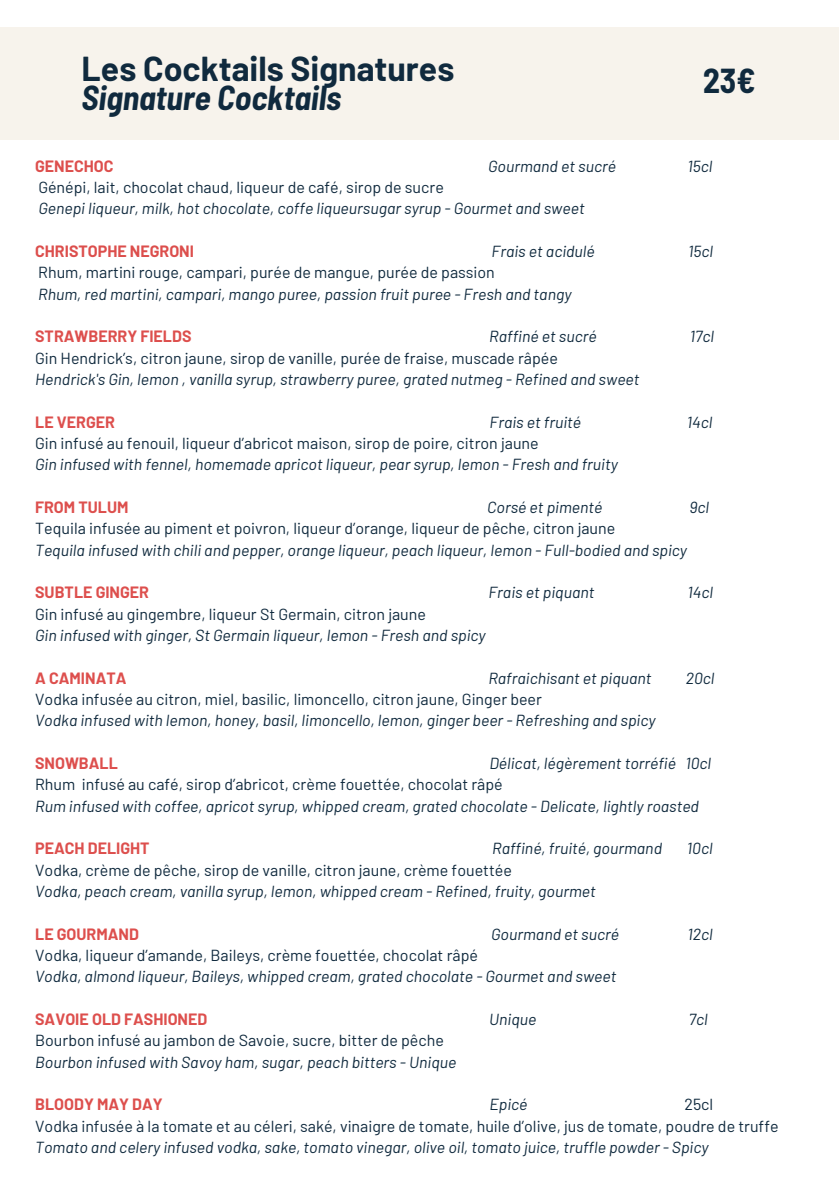
<style>
.page{position:relative;width:839px;height:1191px;background:#fff}
.page>*{position:absolute;margin:0;border:0;box-sizing:border-box;transform-origin:0 0}
.t1{font:700 33.8px/28.6px "Barlow";color:#102a3e}
.t2{font:700 semi-condensed 33.8px "Barlow";color:#102a3e}
.t3{font:italic 16px/21.4px "Barlow";color:#102a3e}
.t4{font:16px "Barlow";color:#102a3e}
.t5{font:700 16px "Barlow";color:#dd4f4d}
.t6{font:700 16px "Barlow";color:#dc4e4c}
.s1{font-style:italic;font-stretch:semi-condensed}
.s2{font-style:normal}
</style>
<div class="page">
<div style="left:0;top:27px;width:838px;height:113px;background:#f7f3ec"></div>
<p class="t1" style="left:81px;top:53px;width:374px">Les Cocktails Signatures<br><span class="s1">Signature Cocktails</span></p>
<p class="t2" style="left:703px;top:60px;width:54px">23€</p>
<h1 class="t5" style="left:35px;top:156px;width:80px">GENECHOC</h1>
<h1 class="t3" style="left:488px;top:155px;width:129px">Gourmand et sucré</h1>
<h1 class="t3" style="left:687px;top:155px;width:26px">15cl</h1>
<h1 class="t3" style="left:38px;top:176px;width:547px"><span class="s2">Génépi, lait, chocolat chaud, liqueur de café, sirop de sucre<br></span>Genepi liqueur, milk, hot chocolate, coffe liqueursugar syrup - Gourmet and sweet</h1>
<p class="t6" style="left:35px;top:241px;width:160px">CHRISTOPHE NEGRONI</p>
<p class="t3" style="left:491px;top:240px;width:105px">Frais et acidulé</p>
<p class="t3" style="left:688px;top:240px;width:26px">15cl</p>
<p class="t4" style="left:38px;top:262px;width:458px">Rhum, martini rouge, campari, purée de mangue, purée de passion</p>
<p class="t3" style="left:38px;top:283px;width:534px">Rhum, red martini, campari, mango puree, passion fruit puree - Fresh and tangy</p>
<p class="t5" style="left:35px;top:326px;width:158px">STRAWBERRY FIELDS</p>
<p class="t3" style="left:489px;top:325px;width:109px">Raffiné et sucré</p>
<p class="t3" style="left:689px;top:325px;width:26px">17cl</p>
<p class="t4" style="left:35px;top:348px;width:524px">Gin Hendrick’s, citron jaune, sirop de vanille, purée de fraise, muscade râpée</p>
<p class="t3" style="left:35px;top:368px;width:606px">Hendrick's Gin, lemon , vanilla syrup, strawberry puree, grated nutmeg - Refined and sweet</p>
<p class="t5" style="left:35px;top:412px;width:81px">LE VERGER</p>
<p class="t3" style="left:489px;top:411px;width:93px">Frais et fruité</p>
<p class="t3" style="left:686px;top:411px;width:27px">14cl</p>
<p class="t4" style="left:35px;top:433px;width:505px">Gin infusé au fenouil, liqueur d’abricot maison, sirop de poire, citron jaune</p>
<p class="t3" style="left:35px;top:453px;width:584px">Gin infused with fennel, homemade apricot liqueur, pear syrup, lemon - Fresh and fruity</p>
<p class="t5" style="left:35px;top:497px;width:95px">FROM TULUM</p>
<p class="t3" style="left:487px;top:496px;width:117px">Corsé et pimenté</p>
<p class="t3" style="left:689px;top:496px;width:21px">9cl</p>
<p class="t4" style="left:35px;top:518px;width:581px">Tequila infusée au piment et poivron, liqueur d’orange, liqueur de pêche, citron jaune</p>
<p class="t3" style="left:35px;top:539px;width:653px">Tequila infused with chili and pepper, orange liqueur, peach liqueur, lemon - Full-bodied and spicy</p>
<p class="t5" style="left:35px;top:582px;width:115px">SUBTLE GINGER</p>
<p class="t3" style="left:488px;top:581px;width:107px">Frais et piquant</p>
<p class="t3" style="left:687px;top:581px;width:27px">14cl</p>
<p class="t4" style="left:35px;top:604px;width:392px">Gin infusé au gingembre, liqueur St Germain, citron jaune</p>
<p class="t3" style="left:35px;top:624px;width:452px">Gin infused with ginger, St Germain liqueur, lemon - Fresh and spicy</p>
<p class="t5" style="left:35px;top:668px;width:93px">A CAMINATA</p>
<p class="t3" style="left:488px;top:667px;width:165px">Rafraichisant et piquant</p>
<p class="t3" style="left:685px;top:667px;width:30px">20cl</p>
<p class="t4" style="left:35px;top:689px;width:508px">Vodka infusée au citron, miel, basilic, limoncello, citron jaune, Ginger beer</p>
<p class="t3" style="left:35px;top:709px;width:622px">Vodka infused with lemon, honey, basil, limoncello, lemon, ginger beer - Refreshing and spicy</p>
<p class="t5" style="left:35px;top:753px;width:84px">SNOWBALL</p>
<p class="t3" style="left:489px;top:752px;width:223px">Délicat, légèrement torréfié 10cl</p>
<p class="t4" style="left:35px;top:774px;width:469px">Rhum infusé au café, sirop d’abricot, crème fouettée, chocolat râpé</p>
<p class="t3" style="left:35px;top:795px;width:665px">Rum infused with coffee, apricot syrup, whipped cream, grated chocolate - Delicate, lightly roasted</p>
<p class="t5" style="left:35px;top:838px;width:116px">PEACH DELIGHT</p>
<p class="t3" style="left:492px;top:837px;width:171px">Raffiné, fruité, gourmand</p>
<p class="t3" style="left:687px;top:837px;width:27px">10cl</p>
<p class="t4" style="left:35px;top:860px;width:478px">Vodka, crème de pêche, sirop de vanille, citron jaune, crème fouettée</p>
<p class="t3" style="left:35px;top:880px;width:562px">Vodka, peach cream, vanilla syrup, lemon, whipped cream - Refined, fruity, gourmet</p>
<p class="t5" style="left:35px;top:924px;width:105px">LE GOURMAND</p>
<p class="t3" style="left:491px;top:923px;width:129px">Gourmand et sucré</p>
<p class="t3" style="left:687px;top:923px;width:27px">12cl</p>
<p class="t4" style="left:35px;top:945px;width:444px">Vodka, liqueur d’amande, Baileys, crème fouettée, chocolat râpé</p>
<p class="t3" style="left:35px;top:965px;width:583px">Vodka, almond liqueur, Baileys, whipped cream, grated chocolate - Gourmet and sweet</p>
<p class="t5" style="left:35px;top:1009px;width:174px">SAVOIE OLD FASHIONED</p>
<p class="t3" style="left:489px;top:1008px;width:49px">Unique</p>
<p class="t3" style="left:688px;top:1008px;width:21px">7cl</p>
<p class="t4" style="left:35px;top:1030px;width:410px">Bourbon infusé au jambon de Savoie, sucre, bitter de pêche</p>
<p class="t3" style="left:35px;top:1051px;width:423px">Bourbon infused with Savoy ham, sugar, peach bitters - Unique</p>
<p class="t5" style="left:35px;top:1094px;width:129px">BLOODY MAY DAY</p>
<p class="t3" style="left:489px;top:1093px;width:40px">Epicé</p>
<p class="t4" style="left:684px;top:1094px;width:30px">25cl</p>
<p class="t4" style="left:35px;top:1116px;width:744px">Vodka infusée à la tomate et au céleri, saké, vinaigre de tomate, huile d’olive, jus de tomate, poudre de truffe</p>
<p class="t3" style="left:35px;top:1136px;width:675px">Tomato and celery infused vodka, sake, tomato vinegar, olive oil, tomato juice, truffle powder - Spicy</p>
</div>
